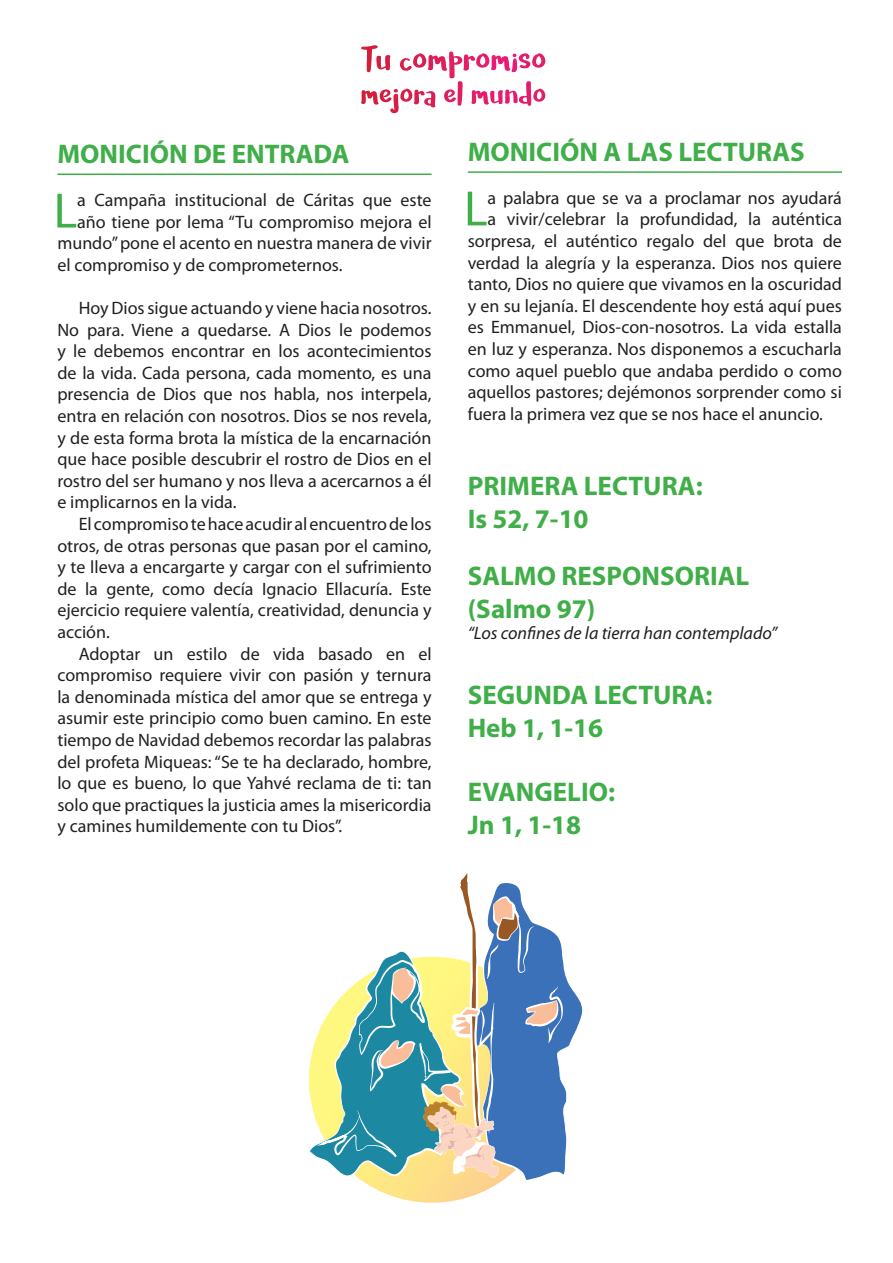
<style>
.page{position:relative;width:893px;height:1263px;background:#fff}
.page>*{position:absolute;margin:0;border:0;box-sizing:border-box;transform-origin:0 0}
.t1{font:50.1px "Myriad Pro";color:#40ae49}
.t2{font:700 27px "Myriad Pro";color:#40ae49}
.t3{font:18px/21.6px "Myriad Pro";color:#231f20;text-align:justify}
.t4{font:italic 18px "Myriad Pro";color:#231f20}
</style>
<div class="page">
<hr style="left:57px;top:173px;width:375px;height:2px;background:#40ae49">
<hr style="left:468px;top:171px;width:374px;height:2px;background:#40ae49">
<svg style="left:361px;top:45px;width:185px;height:68px"></svg>
<svg style="left:364px;top:1182px;width:136px;height:21px"></svg>
<svg style="left:309px;top:873px;width:274px;height:309px"></svg>
<p class="t2" style="left:57px;top:136px;width:294px">MONICIÓN DE ENTRADA</p>
<p class="t1" style="left:54px;top:183px;width:25px">L</p>
<p class="t3" style="left:77px;top:189px;width:356px">a Campaña institucional de Cáritas que este</p>
<p class="t3" style="left:77px;top:211px;width:356px">año tiene por lema “Tu compromiso mejora el</p>
<p class="t3" style="left:57px;top:233px;width:376px">mundo” pone el acento en nuestra manera de vivir</p>
<p class="t3" style="left:57px;top:254px;width:287px">el compromiso y de comprometernos.</p>
<p class="t3" style="left:57px;top:297px;width:376px;text-indent:21px">Hoy Dios sigue actuando y viene hacia nosotros.<br>No para. Viene a quedarse. A Dios le podemos y le debemos encontrar en los acontecimientos de la vida. Cada persona, cada momento, es una presencia de Dios que nos habla, nos interpela, entra en relación con nosotros. Dios se nos revela, y de esta forma brota la mística de la encarnación que hace posible descubrir el rostro de Dios en el rostro del ser humano y nos lleva a acercarnos a él e implicarnos en la vida.</p>
<p class="t3" style="left:57px;top:513px;width:376px;text-indent:21px">El compromiso te hace acudir al encuentro de los otros, de otras personas que pasan por el camino, y te lleva a encargarte y cargar con el sufrimiento de la gente, como decía Ignacio Ellacuría. Este ejercicio requiere valentía, creatividad, denuncia y acción.</p>
<p class="t3" style="left:57px;top:643px;width:376px;text-indent:21px">Adoptar un estilo de vida basado en el compromiso requiere vivir con pasión y ternura la denominada mística del amor que se entrega y asumir este principio como buen camino. En este tiempo de Navidad debemos recordar las palabras del profeta Miqueas: “Se te ha declarado, hombre, lo que es bueno, lo que Yahvé reclama de ti: tan solo que practiques la justicia ames la misericordia y camines humildemente con tu Dios”.</p>
<p class="t2" style="left:468px;top:134px;width:339px">MONICIÓN A LAS LECTURAS</p>
<p class="t1" style="left:464px;top:181px;width:25px">L</p>
<p class="t3" style="left:488px;top:187px;width:356px">a palabra que se va a proclamar nos ayudará</p>
<p class="t3" style="left:488px;top:209px;width:356px">a vivir/celebrar la profundidad, la auténtica</p>
<p class="t3" style="left:468px;top:230px;width:376px">sorpresa, el auténtico regalo del que brota de</p>
<p class="t3" style="left:468px;top:252px;width:376px">verdad la alegría y la esperanza. Dios nos quiere</p>
<p class="t3" style="left:468px;top:274px;width:376px">tanto, Dios no quiere que vivamos en la oscuridad</p>
<p class="t3" style="left:468px;top:295px;width:376px">y en su lejanía. El descendente hoy está aquí pues</p>
<p class="t3" style="left:468px;top:317px;width:376px">es Emmanuel, Dios-con-nosotros. La vida estalla</p>
<p class="t3" style="left:468px;top:338px;width:376px">en luz y esperanza. Nos disponemos a escucharla</p>
<p class="t3" style="left:468px;top:360px;width:376px">como aquel pueblo que andaba perdido o como</p>
<p class="t3" style="left:468px;top:382px;width:376px">aquellos pastores; dejémonos sorprender como si</p>
<p class="t3" style="left:468px;top:403px;width:357px">fuera la primera vez que se nos hace el anuncio.</p>
<p class="t2" style="left:468px;top:469px;width:236px">PRIMERA LECTURA:</p>
<p class="t2" style="left:468px;top:501px;width:122px">Is 52, 7-10</p>
<p class="t2" style="left:468px;top:559px;width:283px">SALMO RESPONSORIAL</p>
<p class="t2" style="left:468px;top:591px;width:129px">(Salmo 97)</p>
<p class="t4" style="left:468px;top:622px;width:311px">“Los confines de la tierra han contemplado”</p>
<p class="t2" style="left:468px;top:677px;width:246px">SEGUNDA LECTURA:</p>
<p class="t2" style="left:468px;top:710px;width:137px">Heb 1, 1-16</p>
<p class="t2" style="left:468px;top:775px;width:149px">EVANGELIO:</p>
<p class="t2" style="left:468px;top:807px;width:115px">Jn 1, 1-18</p>
</div>
